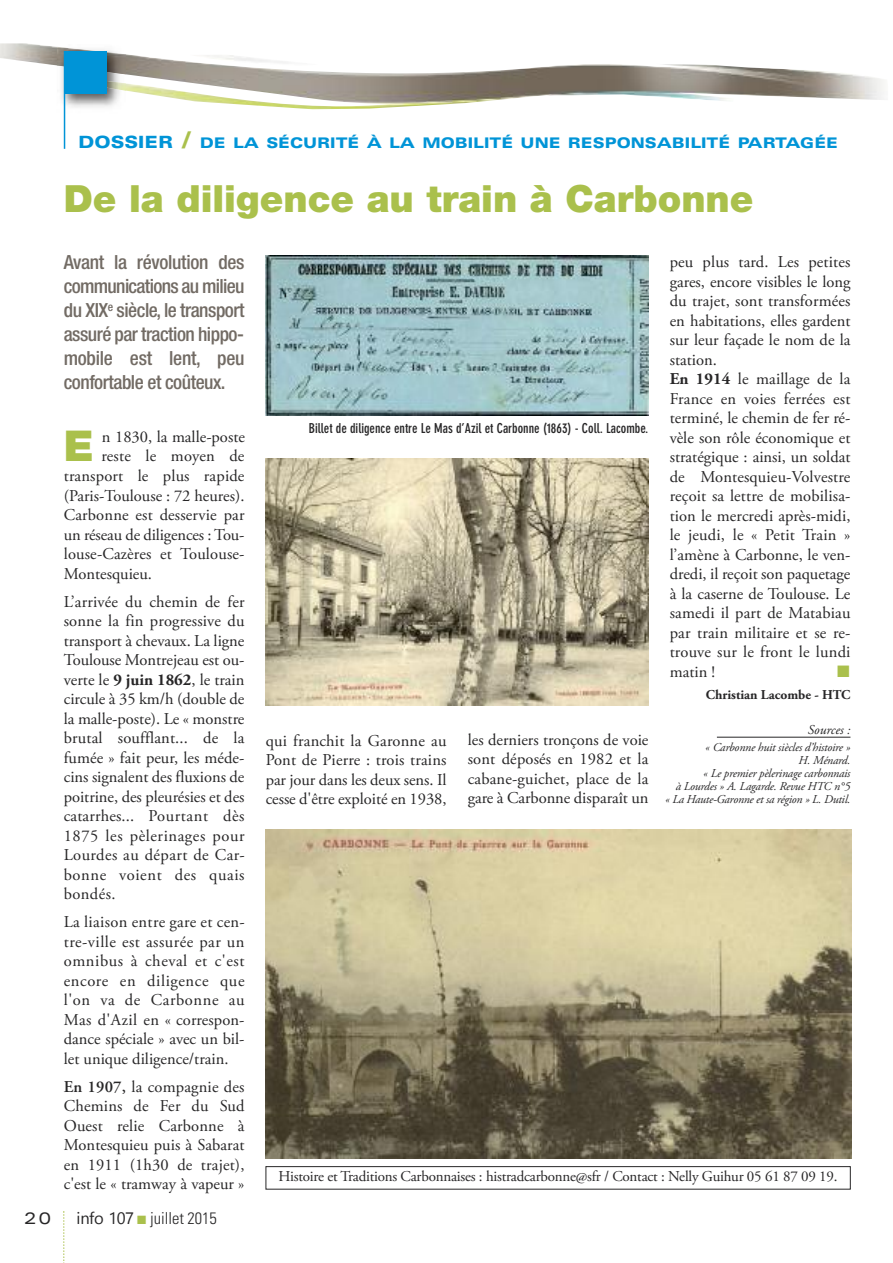
<style>
.page{position:relative;width:893px;height:1263px;background:#fff}
.page>*{position:absolute;margin:0;border:0;box-sizing:border-box;transform-origin:0 0}
.t1{font:900 42.6px "Helvetica Neue LT Std";color:#aac04c}
.t2{font:900 37.5px "Helvetica Neue LT Std";color:#aac04c}
.t3{font:500 condensed 19.5px/24px "Helvetica Neue LT Std";letter-spacing:-.025em;color:#726b64;text-align:justify}
.t4{font:16.5px/19.5px "Adobe Garamond Pro";color:#272627;text-align:justify}
.t5{font:300 condensed 16.5px "Univers LT Std";color:#272627}
.t6{font:expanded 16.5px "Univers LT Std";color:#272627}
.t7{font:16.5px "Zapf Dingbats";color:#aac04c}
.t8{font:15px "Adobe Garamond Pro";letter-spacing:-.015em;color:#272627}
.t9{font:900 expanded 14.7px "Univers LT Std";color:#0094d7}
.t10{font:700 condensed 13.5px "DIN Neuzeit Grotesk Std";color:#272627}
.t11{font:700 13.5px "Adobe Garamond Pro";color:#272627}
.t12{font:italic 13.5px "Adobe Garamond Pro";color:#272627}
.t13{font:italic 12px/13px "Adobe Garamond Pro";letter-spacing:-.015em;color:#272627;text-align:right}
.s1{font-size:16.8px}
.s2{font-size:22.5px;color:#aac04c}
.s3{font-weight:700}
.s4{font-weight:600}
.s5{font-family:"Nirmala UI";font-weight:400;font-stretch:normal}
.s6{color:#aac04c}
</style>
<div class="page">
<img style="left:0;top:43px;width:884px;height:67px">
<img style="left:57px;top:74px;width:69px;height:39px">
<img style="left:57px;top:44px;width:69px;height:3px">
<img style="left:106px;top:78px;width:20px;height:13px">
<img style="left:57px;top:47px;width:69px;height:27px">
<div style="left:64px;top:51px;width:42px;height:43px;background:#0094d7"></div>
<hr style="left:64px;top:51px;width:1px;height:98px;background:#0094d7">
<svg style="left:63px;top:1211px;width:2px;height:52px"></svg>
<img style="left:266px;top:458px;width:382px;height:248px">
<img style="left:266px;top:829px;width:585px;height:329px">
<img style="left:266px;top:256px;width:382px;height:159px">
<hr style="left:717px;top:737px;width:133px;height:1px;background:#272627">
<div style="left:266px;top:1166px;width:584px;height:23px;border:1px solid #272627"></div>
<p class="t9" style="left:78px;top:138px;width:761px"><span class="s1">DOSSIER</span> <span class="s2">/</span> DE LA SÉCURITÉ À LA MOBILITÉ UNE RESPONSABILITÉ PARTAGÉE</p>
<h2 class="t2" style="left:64px;top:185px;width:691px">De la diligence au train à Carbonne</h2>
<p class="t3" style="left:64px;top:252px;width:182px">Avant la révolution des communications au milieu du XIX<sup>e</sup> siècle, le transport assuré par traction hippo&shy;mobile est lent, peu confortable et coûteux.</p>
<h1 class="t1" style="left:64px;top:431px;width:31px">E</h1>
<p class="t4" style="left:102px;top:428px;width:145px">n 1830, la malle-poste</p>
<p class="t4" style="left:101px;top:448px;width:145px">reste le moyen de</p>
<p class="t4" style="left:64px;top:467px;width:182px">transport le plus rapide</p>
<p class="t4" style="left:64px;top:487px;width:182px">(Paris-Toulouse : 72 heures).</p>
<p class="t4" style="left:64px;top:506px;width:182px">Carbonne est desservie par</p>
<p class="t4" style="left:64px;top:526px;width:182px">un réseau de diligences : Tou-</p>
<p class="t4" style="left:64px;top:545px;width:182px">louse-Cazères et Toulouse-</p>
<p class="t4" style="left:64px;top:565px;width:90px">Montesquieu.</p>
<p class="t4" style="left:64px;top:593px;width:183px">L’arrivée du chemin de fer sonne la fin progressive du transport à chevaux. La ligne Toulouse Montrejeau est ou&shy;verte le <span class="s3">9 juin 1862</span>, le train circule à 35 km/h (double de la malle-poste). Le « monstre brutal soufflant... de la fumée » fait peur, les méde&shy;cins signalent des fluxions de poitrine, des pleurésies et des catarrhes... Pourtant dès 1875 les pèlerinages pour Lourdes au départ de Car&shy;bonne voient des quais bondés.</p>
<p class="t4" style="left:64px;top:913px;width:183px">La liaison entre gare et cen&shy;tre-ville est assurée par un omnibus à cheval et c'est encore en diligence que l'on va de Carbonne au Mas d'Azil en « correspon&shy;dance spéciale » avec un bil&shy;let unique diligence/train.</p>
<p class="t4" style="left:64px;top:1078px;width:182px"><span class="s4">En 1907,</span> la compagnie des Chemins de Fer du Sud Ouest relie Carbonne à Montesquieu puis à Sabarat en 1911 (1h30 de trajet), c'est le « tramway à vapeur »</p>
<p class="t6" style="left:24px;top:1212px;width:28px">20</p>
<p class="t5" style="left:77px;top:1212px;width:142px"><span class="s5">info 107</span> <span class="s6">■</span> juillet 2015</p>
<p class="t10" style="left:309px;top:423px;width:341px">Billet de diligence entre Le Mas d’Azil et Carbonne (1863) - Coll. Lacombe.</p>
<p class="t4" style="left:266px;top:732px;width:182px">qui franchit la Garonne au Pont de Pierre : trois trains par jour dans les deux sens. Il cesse d'être exploité en 1938,</p>
<p class="t4" style="left:468px;top:731px;width:182px">les derniers tronçons de voie sont déposés en 1982 et la cabane-guichet, place de la gare à Carbonne disparaît un</p>
<p class="t4" style="left:670px;top:254px;width:182px;text-align:left">peu plus tard. Les petites gares, encore visibles le long du trajet, sont transformées en habitations, elles gardent sur leur façade le nom de la station.<br><span class="s3">En 1914</span> le maillage de la<br>France en voies ferrées est terminé, le chemin de fer ré&shy;vèle son rôle économique et stratégique : ainsi, un soldat de Montesquieu-Volvestre reçoit sa lettre de mobilisa&shy;tion le mercredi après-midi, le jeudi, le « Petit Train » l’amène à Carbonne, le ven&shy;dredi, il reçoit son paquetage à la caserne de Toulouse. Le samedi il part de Matabiau par train militaire et se re&shy;trouve sur le front le lundi matin !</p>
<p class="t7" style="left:837px;top:661px;width:14px">■</p>
<p class="t11" style="left:706px;top:689px;width:146px">Christian Lacombe - HTC</p>
<p class="t12" style="left:808px;top:724px;width:44px">Sources :</p>
<p class="t13" style="left:665px;top:742px;width:187px">« Carbonne huit siècles d’histoire »<br>H. Ménard.<br>« Le premier pèlerinage carbonnais<br>à Lourdes » A. Lagarde. Revue HTC n°5<br>« La Haute-Garonne et sa région » L. Dutil.</p>
<p class="t8" style="left:279px;top:1170px;width:560px">Histoire et Traditions Carbonnaises : histradcarbonne@sfr / Contact : Nelly Guihur 05 61 87 09 19.</p>
</div>
